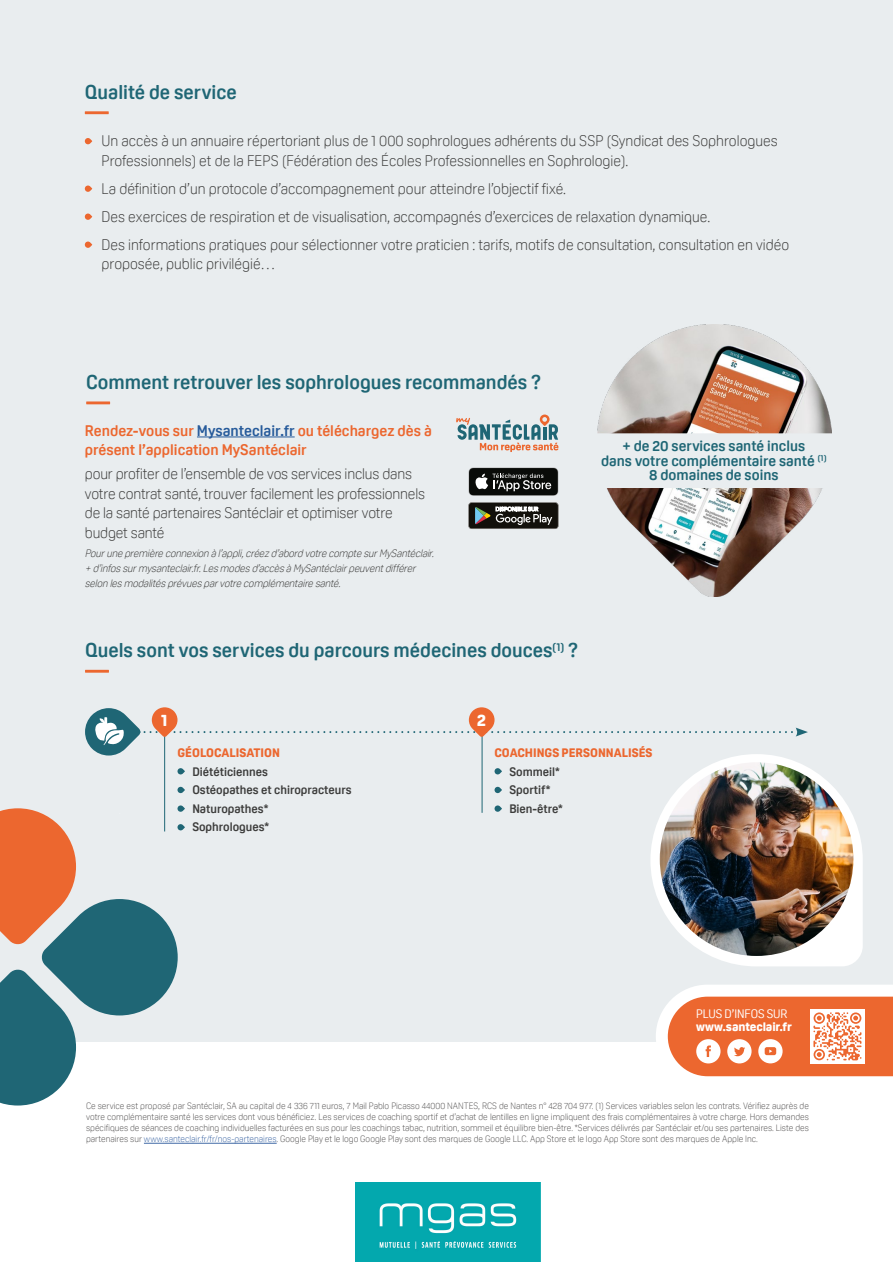
<style>
.page{position:relative;width:893px;height:1263px;background:#fff}
.page>*{position:absolute;margin:0;border:0;box-sizing:border-box;transform-origin:0 0}
.t1{font:700 19.5px "Oscine";color:#1f6675}
.t2{font:800 16.65px "Oscine";color:#fff}
.t3{font:300 15px/19.5px "Oscine";color:#3c3c3b}
.t4{font:700 15px/19.5px "Oscine";color:#ec672f}
.t5{font:700 14.7px/14.7px "Oscine";color:#1f6675;text-align:center}
.t6{font:700 12px/18.6px "Oscine";color:#3c3c3b}
.t7{font:800 12px "Oscine";color:#ec672f}
.t8{font:800 12px "Oscine";letter-spacing:-.01em;color:#fff}
.t9{font:12px "Oscine";letter-spacing:-.01em;color:#fff}
.t10{font:italic 300 10.5px/15px "Oscine";color:#3c3c3b}
.t11{font:300 9px/10.8px "Oscine";color:#555454;text-align:justify}
.s1{color:#275b9b}
.s2{color:#3f68a5}
</style>
<div class="page">
<div style="left:0;top:0;width:893px;height:1042px;background:#e9edef"></div>
<hr style="left:144px;top:1143px;width:133px;height:1px;background:#3f68a5">
<hr style="left:197px;top:436px;width:98px;height:1px;background:#275b9b">
<svg style="left:456px;top:414px;width:102px;height:38px"></svg>
<svg style="left:468px;top:467px;width:90px;height:29px;background:#3d3f3c"></svg>
<svg style="left:468px;top:502px;width:90px;height:27px;background:#474641"></svg>
<svg style="left:86px;top:401px;width:24px;height:3px"></svg>
<img style="left:597px;top:325px;width:234px;height:272px">
<svg style="left:85px;top:670px;width:24px;height:3px"></svg>
<svg style="left:177px;top:768px;width:8px;height:6px"></svg>
<svg style="left:177px;top:787px;width:8px;height:6px"></svg>
<hr style="left:164px;top:712px;width:1px;height:119px;background:#1f6675">
<svg style="left:495px;top:768px;width:7px;height:6px"></svg>
<svg style="left:495px;top:787px;width:7px;height:6px"></svg>
<svg style="left:495px;top:805px;width:7px;height:7px"></svg>
<hr style="left:482px;top:712px;width:1px;height:101px;background:#1f6675">
<svg style="left:85px;top:707px;width:723px;height:48px"></svg>
<div style="left:583px;top:433px;width:263px;height:55px;background:#e9edef"></div>
<svg style="left:85px;top:111px;width:24px;height:3px"></svg>
<svg style="left:85px;top:138px;width:7px;height:6px"></svg>
<svg style="left:85px;top:186px;width:7px;height:6px"></svg>
<svg style="left:85px;top:214px;width:7px;height:6px"></svg>
<svg style="left:85px;top:242px;width:7px;height:6px"></svg>
<svg style="left:0;top:805px;width:185px;height:300px"></svg>
<svg style="left:656px;top:985px;width:237px;height:92px;background:#f29c78"></svg>
<svg style="left:650px;top:754px;width:213px;height:212px;fill:#f9fafa"></svg>
<img style="left:660px;top:762px;width:193px;height:194px;border-radius:97px">
<img style="left:355px;top:1183px;width:185px;height:78px">
<h1 class="t1" style="left:85px;top:81px;width:153px">Qualité de service</h1>
<h3 class="t3" style="left:102px;top:131px;width:678px">Un accès à un annuaire répertoriant plus de 1 000 sophrologues adhérents du SSP (Syndicat des Sophrologues<br>Professionnels) et de la FEPS (Fédération des Écoles Professionnelles en Sophrologie).</h3>
<p class="t3" style="left:102px;top:175px;width:689px;line-height:28px">La définition d’un protocole d’accompagnement pour atteindre l’objectif fixé.<br>Des exercices de respiration et de visualisation, accompagnés d’exercices de relaxation dynamique.<br>Des informations pratiques pour sélectionner votre praticien : tarifs, motifs de consultation, consultation en vidéo</p>
<h3 class="t3" style="left:102px;top:254px;width:175px">proposée, public privilégié…</h3>
<h1 class="t1" style="left:86px;top:371px;width:457px">Comment retrouver les sophrologues recommandés ?</h1>
<h3 class="t4" style="left:85px;top:421px;width:349px">Rendez-vous sur <span class="s1">Mysanteclair.fr</span> ou téléchargez dès à présent l’application MySantéclair</h3>
<h3 class="t3" style="left:85px;top:464px;width:342px">pour profiter de l’ensemble de vos services inclus dans votre contrat santé, trouver facilement les professionnels de la santé partenaires Santéclair et optimiser votre budget santé</h3>
<p class="t10" style="left:85px;top:546px;width:353px">Pourune première connexion à l’appli,créezd’abord votre compte surMySantéclair. + d’infossurmysanteclair.fr.Lesmodesd’accèsà MySantéclairpeuventdifférer selon lesmodalitésprévuesparvotre complémentaire santé.</p>
<h1 class="t1" style="left:85px;top:640px;width:495px">Quels sont vos services du parcours médecines douces<sup>(1)</sup> ?</h1>
<h2 class="t2" style="left:161px;top:711px;width:8px">1</h2>
<h2 class="t2" style="left:477px;top:711px;width:10px">2</h2>
<h3 class="t5" style="left:601px;top:438px;width:227px">+ de 20 services santé inclus<br>dans votre complémentaire santé <sup>(1)<br></sup>8 domaines de soins</h3>
<h3 class="t7" style="left:177px;top:746px;width:104px">GÉOLOCALISATION</h3>
<h3 class="t6" style="left:192px;top:762px;width:161px">Diététiciennes<br>Ostéopathes et chiropracteurs<br>Naturopathes*<br>Sophrologues*</h3>
<h3 class="t7" style="left:495px;top:746px;width:160px">COACHINGS PERSONNALISÉS</h3>
<h3 class="t6" style="left:509px;top:762px;width:55px">Sommeil*<br>Sportif*<br>Bien-être*</h3>
<h3 class="t9" style="left:696px;top:1007px;width:93px">PLUS D’INFOS SUR</h3>
<h3 class="t8" style="left:696px;top:1020px;width:97px">www.santeclair.fr</h3>
<p class="t11" style="left:86px;top:1101px;width:724px">Ce service est proposé par Santéclair, SA au capital de 4 336 711 euros, 7 Mail Pablo Picasso 44000 NANTES, RCS de Nantes n° 428 704 977. (1) Services variables selon les contrats. Vérifiez auprès de votre complémentaire santé les services dont vous bénéficiez. Les services de coaching sportif et d’achat de lentilles en ligne impliquent des frais complémentaires à votre charge. Hors demandes spécifiques de séances de coaching individuelles facturées en sus pour les coachings tabac, nutrition, sommeil et équilibre bien-être. *Services délivrés par Santéclair et/ou ses partenaires. Liste des partenaires sur <span class="s2">www.santeclair.fr/fr/nos-partenaires</span>. Google Play et le logo Google Play sont des marques de Google LLC. App Store et le logo App Store sont des marques de Apple Inc.</p>
</div>
